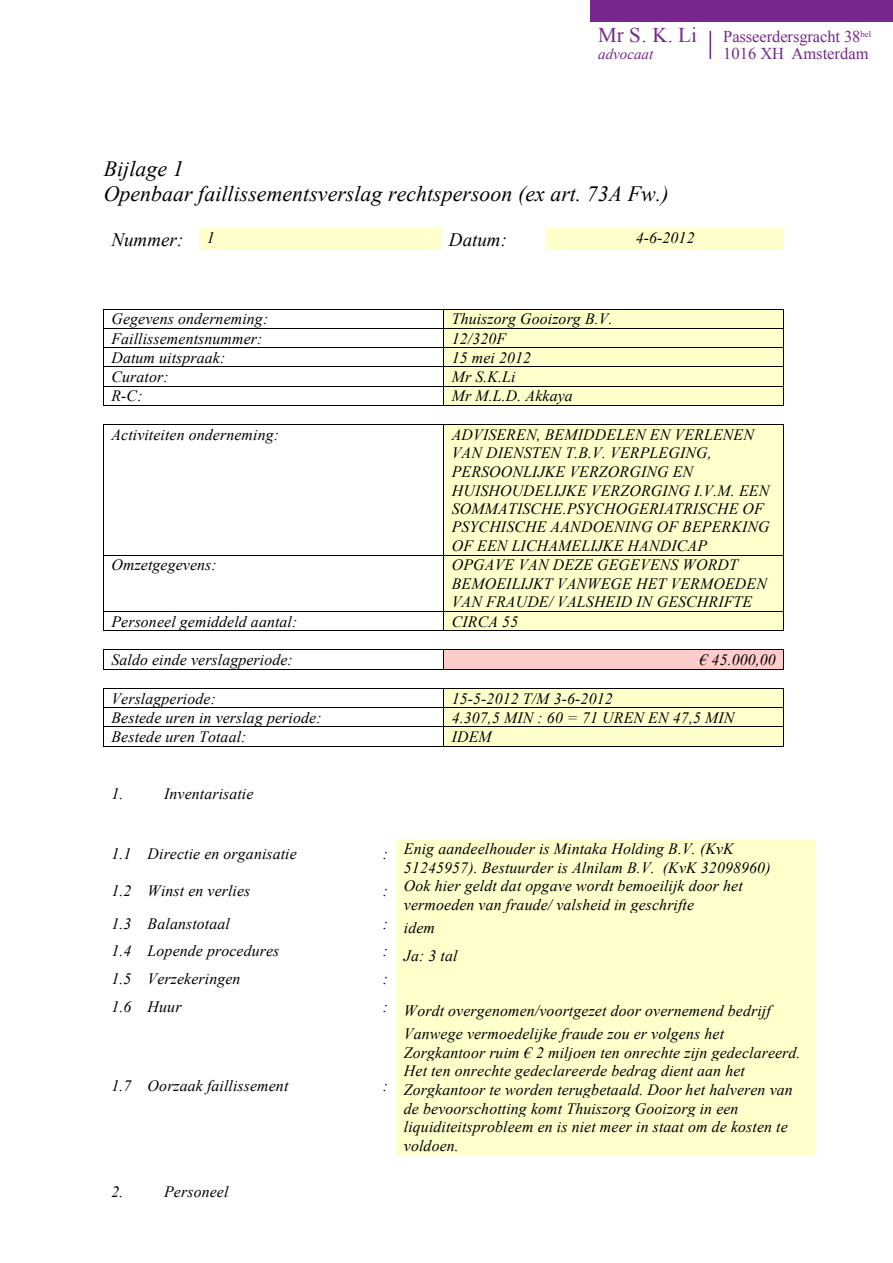
<style>
.page{position:relative;width:893px;height:1263px;background:#fff}
.page>*{position:absolute;margin:0;border:0;box-sizing:border-box;transform-origin:0 0}
.t1{font:italic 21.75px/25.3px "Times New Roman";letter-spacing:.005em;color:#000}
.t2{font:21px "Times New Roman";color:#77278d}
.t3{font:italic 19.05px "Times New Roman";color:#000}
.t4{font:16.5px "Times New Roman";letter-spacing:-.005em;color:#77278d}
.t5{font:italic 15.75px/18.5px "Times New Roman";letter-spacing:.01em;color:#000}
.t6{font:italic 15px "Times New Roman";color:#77278d}
.s1{font-size:15.75px}
</style>
<div class="page">
<hr style="left:709px;top:31px;width:2px;height:28px;background:#77278d">
<div style="left:590px;top:0;width:303px;height:21px;background:#77278d"></div>
<div style="left:199px;top:228px;width:242px;height:22px;background:#ffc"></div>
<div style="left:546px;top:228px;width:238px;height:22px;background:#ffc"></div>
<div style="left:444px;top:309px;width:340px;height:19px;background:#ffc"></div>
<hr style="left:104px;top:309px;width:339px;height:1px;background:#000">
<hr style="left:444px;top:309px;width:340px;height:1px;background:#000">
<div style="left:444px;top:329px;width:340px;height:18px;background:#ffc"></div>
<hr style="left:104px;top:328px;width:339px;height:1px;background:#000">
<hr style="left:444px;top:328px;width:340px;height:1px;background:#000">
<div style="left:444px;top:348px;width:340px;height:18px;background:#ffc"></div>
<hr style="left:104px;top:347px;width:339px;height:1px;background:#000">
<hr style="left:444px;top:347px;width:340px;height:1px;background:#000">
<div style="left:444px;top:367px;width:340px;height:19px;background:#ffc"></div>
<hr style="left:104px;top:366px;width:339px;height:1px;background:#000">
<hr style="left:444px;top:366px;width:340px;height:1px;background:#000">
<div style="left:444px;top:386px;width:340px;height:19px;background:#ffc"></div>
<hr style="left:104px;top:386px;width:339px;height:1px;background:#000">
<hr style="left:444px;top:386px;width:340px;height:1px;background:#000">
<svg style="left:103px;top:309px;width:1px;height:97px"></svg>
<hr style="left:104px;top:405px;width:339px;height:1px;background:#000">
<svg style="left:443px;top:309px;width:1px;height:97px"></svg>
<hr style="left:444px;top:405px;width:340px;height:1px;background:#000">
<div style="left:444px;top:425px;width:340px;height:130px;background:#ffc"></div>
<hr style="left:104px;top:424px;width:339px;height:1px;background:#000">
<hr style="left:444px;top:424px;width:340px;height:1px;background:#000">
<hr style="left:103px;top:425px;width:1px;height:130px;background:#000">
<hr style="left:443px;top:425px;width:1px;height:130px;background:#000">
<hr style="left:784px;top:425px;width:1px;height:130px;background:#000">
<div style="left:444px;top:556px;width:340px;height:55px;background:#ffc"></div>
<hr style="left:104px;top:555px;width:339px;height:1px;background:#000">
<hr style="left:444px;top:555px;width:340px;height:1px;background:#000">
<hr style="left:103px;top:556px;width:1px;height:55px;background:#000">
<hr style="left:443px;top:556px;width:1px;height:55px;background:#000">
<hr style="left:784px;top:556px;width:1px;height:55px;background:#000">
<div style="left:444px;top:612px;width:340px;height:18px;background:#ffc"></div>
<hr style="left:104px;top:611px;width:339px;height:1px;background:#000">
<hr style="left:444px;top:611px;width:340px;height:1px;background:#000">
<svg style="left:103px;top:611px;width:1px;height:20px"></svg>
<hr style="left:104px;top:630px;width:339px;height:1px;background:#000">
<svg style="left:443px;top:611px;width:1px;height:20px"></svg>
<hr style="left:444px;top:630px;width:340px;height:1px;background:#000">
<div style="left:444px;top:650px;width:340px;height:19px;background:#fcc"></div>
<hr style="left:104px;top:649px;width:339px;height:1px;background:#000">
<hr style="left:444px;top:649px;width:340px;height:1px;background:#000">
<svg style="left:103px;top:649px;width:1px;height:21px"></svg>
<hr style="left:104px;top:669px;width:339px;height:1px;background:#000">
<svg style="left:443px;top:649px;width:1px;height:21px"></svg>
<hr style="left:444px;top:669px;width:340px;height:1px;background:#000">
<div style="left:444px;top:689px;width:340px;height:18px;background:#ffc"></div>
<hr style="left:104px;top:688px;width:339px;height:1px;background:#000">
<hr style="left:444px;top:688px;width:340px;height:1px;background:#000">
<div style="left:444px;top:708px;width:340px;height:18px;background:#ffc"></div>
<hr style="left:104px;top:707px;width:339px;height:1px;background:#000">
<hr style="left:444px;top:707px;width:340px;height:1px;background:#000">
<div style="left:444px;top:727px;width:340px;height:19px;background:#ffc"></div>
<hr style="left:104px;top:726px;width:339px;height:1px;background:#000">
<hr style="left:444px;top:726px;width:340px;height:1px;background:#000">
<svg style="left:103px;top:688px;width:1px;height:59px"></svg>
<hr style="left:104px;top:746px;width:339px;height:1px;background:#000">
<svg style="left:443px;top:688px;width:1px;height:59px"></svg>
<hr style="left:444px;top:746px;width:340px;height:1px;background:#000">
<div style="left:396px;top:839px;width:419px;height:37px;background:#ffc"></div>
<div style="left:396px;top:876px;width:419px;height:37px;background:#ffc"></div>
<div style="left:396px;top:913px;width:419px;height:28px;background:#ffc"></div>
<div style="left:396px;top:941px;width:419px;height:28px;background:#ffc"></div>
<div style="left:396px;top:969px;width:419px;height:28px;background:#ffc"></div>
<div style="left:396px;top:997px;width:419px;height:28px;background:#ffc"></div>
<div style="left:396px;top:1025px;width:419px;height:129px;background:#ffc"></div>
<p class="t2" style="left:598px;top:21px;width:100px">Mr S. K. Li</p>
<p class="t4" style="left:723px;top:25px;width:149px">Passeerdersgracht 38<sup>bel</sup></p>
<p class="t6" style="left:598px;top:44px;width:56px">advocaat</p>
<p class="t4" style="left:723px;top:42px;width:147px">1016 XH Amsterdam</p>
<p class="t1" style="left:104px;top:155px;width:566px">Bijlage 1<br>Openbaar faillissementsverslag rechtspersoon (ex art. 73A Fw.)</p>
<p class="t3" style="left:111px;top:226px;width:105px">Nummer: <span class="s1">1</span></p>
<p class="t3" style="left:449px;top:226px;width:60px">Datum:</p>
<p class="t5" style="left:636px;top:228px;width:60px">4-6-2012</p>
<p class="t5" style="left:111px;top:309px;width:158px">Gegevens onderneming:</p>
<p class="t5" style="left:452px;top:309px;width:162px">Thuiszorg Gooizorg B.V.</p>
<p class="t5" style="left:111px;top:329px;width:153px">Faillissementsnummer:</p>
<p class="t5" style="left:452px;top:329px;width:56px">12/320F</p>
<p class="t5" style="left:111px;top:348px;width:116px">Datum uitspraak:</p>
<p class="t5" style="left:452px;top:348px;width:81px">15 mei 2012</p>
<p class="t5" style="left:111px;top:367px;width:59px">Curator:</p>
<p class="t5" style="left:452px;top:367px;width:65px">Mr S.K.Li</p>
<p class="t5" style="left:111px;top:386px;width:33px">R-C:</p>
<p class="t5" style="left:452px;top:386px;width:123px">Mr M.L.D. Akkaya</p>
<p class="t5" style="left:111px;top:425px;width:169px">Activiteiten onderneming:</p>
<p class="t5" style="left:452px;top:425px;width:319px">ADVISEREN, BEMIDDELEN EN VERLENEN VAN DIENSTEN T.B.V. VERPLEGING, PERSOONLIJKE VERZORGING EN HUISHOUDELIJKE VERZORGING I.V.M. EEN SOMMATISCHE.PSYCHOGERIATRISCHE OF PSYCHISCHE AANDOENING OF BEPERKING OF EEN LICHAMELIJKE HANDICAP</p>
<p class="t5" style="left:111px;top:555px;width:107px">Omzetgegevens:</p>
<p class="t5" style="left:452px;top:555px;width:317px">OPGAVE VAN DEZE GEGEVENS WORDT<br>BEMOEILIJKT VANWEGE HET VERMOEDEN<br>VAN FRAUDE/ VALSHEID IN GESCHRIFTE</p>
<p class="t5" style="left:111px;top:612px;width:187px">Personeel gemiddeld aantal:</p>
<p class="t5" style="left:452px;top:612px;width:68px">CIRCA 55</p>
<p class="t5" style="left:111px;top:650px;width:183px">Saldo einde verslagperiode:</p>
<p class="t5" style="left:699px;top:650px;width:78px">€ 45.000,00</p>
<p class="t5" style="left:111px;top:689px;width:106px">Verslagperiode:</p>
<p class="t5" style="left:452px;top:689px;width:162px">15-5-2012 T/M 3-6-2012</p>
<p class="t5" style="left:111px;top:708px;width:212px">Bestede uren in verslag periode:</p>
<p class="t5" style="left:452px;top:708px;width:284px">4.307,5 MIN : 60 = 71 UREN EN 47,5 MIN</p>
<p class="t5" style="left:111px;top:727px;width:137px">Bestede uren Totaal:</p>
<p class="t5" style="left:452px;top:727px;width:42px">IDEM</p>
<p class="t5" style="left:111px;top:784px;width:14px">1.</p>
<p class="t5" style="left:164px;top:784px;width:91px">Inventarisatie</p>
<p class="t5" style="left:111px;top:844px;width:187px">1.1 Directie en organisatie</p>
<p class="t5" style="left:404px;top:839px;width:368px;text-indent:-21px">: Enig aandeelhouder is Mintaka Holding B.V. (KvK<br>51245957). Bestuurder is Alnilam B.V. (KvK 32098960)</p>
<p class="t5" style="left:111px;top:881px;width:141px">1.2 Winst en verlies</p>
<p class="t5" style="left:404px;top:876px;width:340px;text-indent:-21px">: Ook hier geldt dat opgave wordt bemoeilijk door het vermoeden van fraude/ valsheid in geschrifte</p>
<p class="t5" style="left:111px;top:914px;width:120px">1.3 Balanstotaal</p>
<p class="t5" style="left:383px;top:918px;width:54px">: idem</p>
<p class="t5" style="left:111px;top:941px;width:170px">1.4 Lopende procedures</p>
<p class="t5" style="left:383px;top:946px;width:76px">: Ja: 3 tal</p>
<p class="t5" style="left:111px;top:969px;width:131px">1.5 Verzekeringen</p>
<p class="t5" style="left:383px;top:969px;width:7px">:</p>
<p class="t5" style="left:111px;top:997px;width:72px">1.6 Huur</p>
<p class="t5" style="left:383px;top:1001px;width:389px">: Wordt overgenomen/voortgezet door overnemend bedrijf</p>
<p class="t5" style="left:111px;top:1076px;width:178px">1.7 Oorzaak faillissement</p>
<p class="t5" style="left:383px;top:1076px;width:7px">:</p>
<p class="t5" style="left:111px;top:1182px;width:14px">2.</p>
<p class="t5" style="left:164px;top:1182px;width:66px">Personeel</p>
<p class="t5" style="left:404px;top:1024px;width:398px">Vanwege vermoedelijke fraude zou er volgens het Zorgkantoor ruim € 2 miljoen ten onrechte zijn gedeclareerd.<br>Het ten onrechte gedeclareerde bedrag dient aan het Zorgkantoor te worden terugbetaald. Door het halveren van de bevoorschotting komt Thuiszorg Gooizorg in een liquiditeitsprobleem en is niet meer in staat om de kosten te voldoen.</p>
</div>
